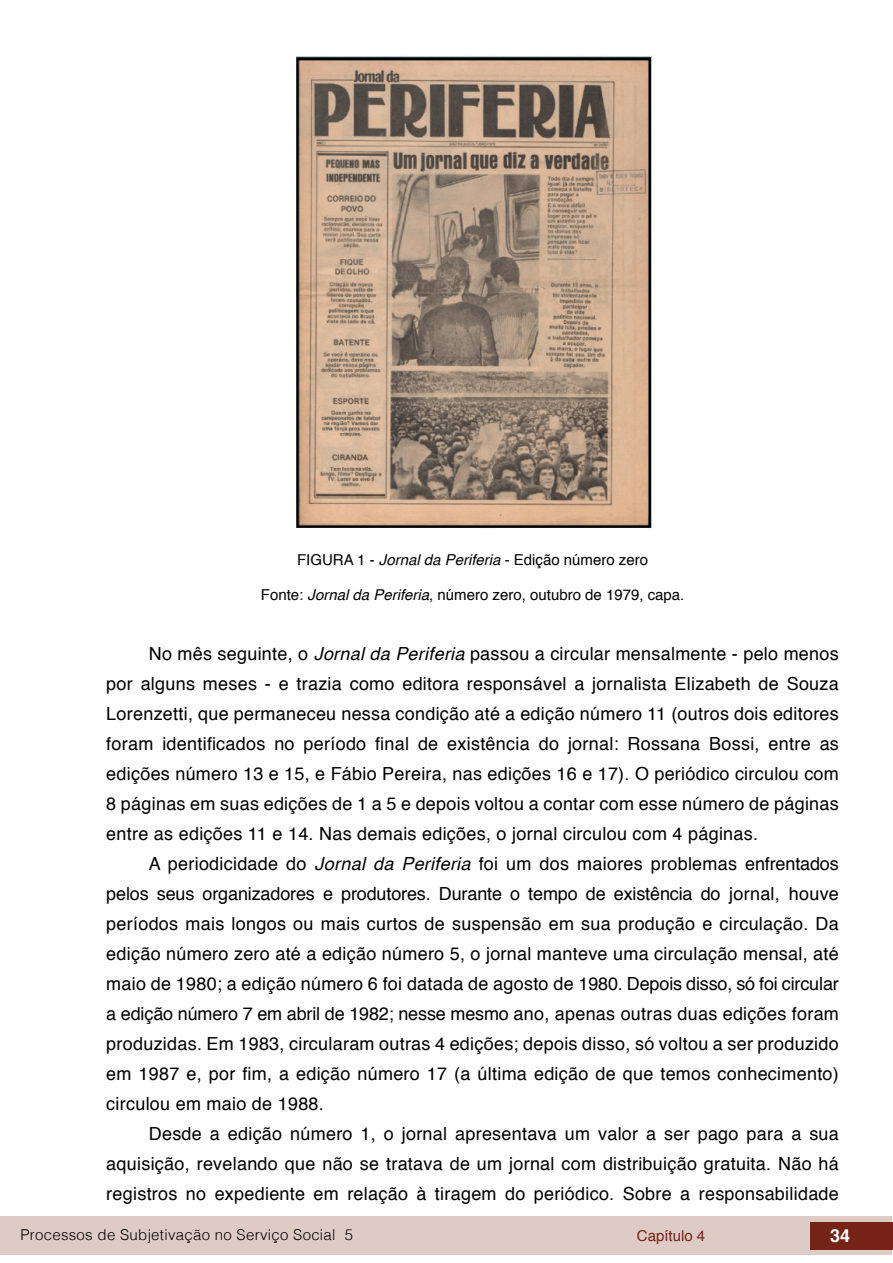
<style>
.page{position:relative;width:893px;height:1263px;background:#fff}
.page>*{position:absolute;margin:0;border:0;box-sizing:border-box;transform-origin:0 0}
.t1{font:18px/30px "Helvetica";letter-spacing:.015em;color:#000;text-align:justify}
.t2{font:700 18px "Helvetica";color:#fff}
.t3{font:15px "Helvetica";color:#000}
.t4{font:300 15px "Helvetica";letter-spacing:.02em;color:#000}
.t5{font:15px "Helvetica";color:#752317}
.s1{font-style:italic}
</style>
<div class="page">
<div style="left:1px;top:1216px;width:891px;height:38px;background:#decbc6"></div>
<div style="left:810px;top:1222px;width:83px;height:27px;background:#752317"></div>
<img style="left:296px;top:56px;width:357px;height:472px">
<p class="t3" style="left:297px;top:548px;width:352px">FIGURA 1 - <span class="s1">Jornal da Periferia</span> - Edição número zero</p>
<p class="t3" style="left:261px;top:583px;width:425px">Fonte: <span class="s1">Jornal da Periferia</span>, número zero, outubro de 1979, capa.</p>
<p class="t1" style="left:106px;top:639px;width:734px;text-indent:43px">No mês seguinte, o <span class="s1">Jornal da Periferia</span> passou a circular mensalmente - pelo menos por alguns meses - e trazia como editora responsável a jornalista Elizabeth de Souza Lorenzetti, que permaneceu nessa condição até a edição número 11 (outros dois editores foram identificados no período final de existência do jornal: Rossana Bossi, entre as edições número 13 e 15, e Fábio Pereira, nas edições 16 e 17). O periódico circulou com 8 páginas em suas edições de 1 a 5 e depois voltou a contar com esse número de páginas entre as edições 11 e 14. Nas demais edições, o jornal circulou com 4 páginas.</p>
<p class="t1" style="left:106px;top:849px;width:734px;text-indent:43px">A periodicidade do <span class="s1">Jornal da Periferia</span> foi um dos maiores problemas enfrentados pelos seus organizadores e produtores. Durante o tempo de existência do jornal, houve períodos mais longos ou mais curtos de suspensão em sua produção e circulação. Da edição número zero até a edição número 5, o jornal manteve uma circulação mensal, até maio de 1980; a edição número 6 foi datada de agosto de 1980. Depois disso, só foi circular a edição número 7 em abril de 1982; nesse mesmo ano, apenas outras duas edições foram produzidas. Em 1983, circularam outras 4 edições; depois disso, só voltou a ser produzido em 1987 e, por fim, a edição número 17 (a última edição de que temos conhecimento) circulou em maio de 1988.</p>
<p class="t1" style="left:106px;top:1119px;width:734px;text-indent:43px">Desde a edição número 1, o jornal apresentava um valor a ser pago para a sua aquisição, revelando que não se tratava de um jornal com distribuição gratuita. Não há registros no expediente em relação à tiragem do periódico. Sobre a responsabilidade</p>
<p class="t4" style="left:20px;top:1222px;width:334px">Processos de Subjetivação no Serviço Social 5</p>
<p class="t5" style="left:637px;top:1224px;width:70px">Capítulo 4</p>
<p class="t2" style="left:830px;top:1221px;width:22px">34</p>
</div>
